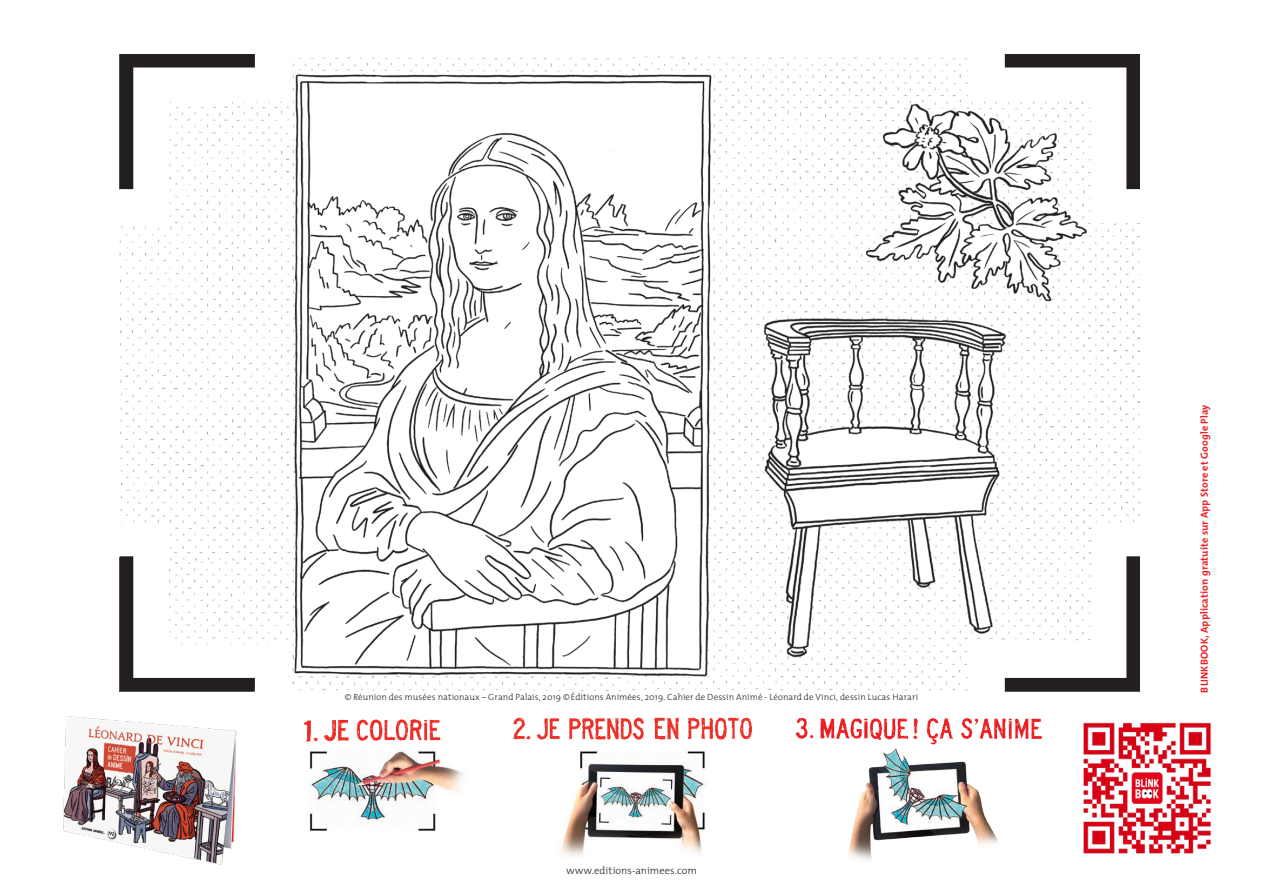
<style>
.page{position:relative;width:1263px;height:893px;background:#fff}
.page>*{position:absolute;margin:0;border:0;box-sizing:border-box;transform-origin:0 0}
.t1{font:300 10.35px "The Mix";letter-spacing:.01em;color:#231f20}
.t2{font:700 10.2px "The Mix";letter-spacing:.015em;color:#ee1d23}
.t3{font:300 9px "The Mix";letter-spacing:.01em;color:#231f20}
</style>
<div class="page">
<img style="left:849px;top:748px;width:150px;height:113px">
<img style="left:304px;top:718px;width:137px;height:24px">
<img style="left:513px;top:717px;width:239px;height:23px">
<img style="left:795px;top:717px;width:247px;height:28px">
<img style="left:309px;top:750px;width:155px;height:81px">
<img style="left:561px;top:750px;width:145px;height:106px">
<img style="left:120px;top:56px;width:1020px;height:635px">
<svg style="left:971px;top:54px;width:169px;height:169px"></svg>
<svg style="left:120px;top:522px;width:169px;height:169px"></svg>
<svg style="left:971px;top:522px;width:169px;height:169px"></svg>
<svg style="left:120px;top:54px;width:169px;height:169px"></svg>
<img style="left:63px;top:716px;width:174px;height:149px">
<img style="left:1083px;top:722px;width:128px;height:132px">
<p class="t3" style="left:345px;top:689px;width:575px">© Réunion des musées nationaux – Grand Palais, 2019 ©Éditions Animées, 2019. Cahier de Dessin Animé - Léonard de Vinci, dessin Lucas Harari</p>
<p class="t1" style="left:567px;top:861px;width:132px">www.editions-animees.com</p>
<p class="t2" style="left:1196px;top:692px;width:289px;rotate:-90deg">BLINKBOOK, Application gratuite sur App Store et Google Play</p>
</div>
